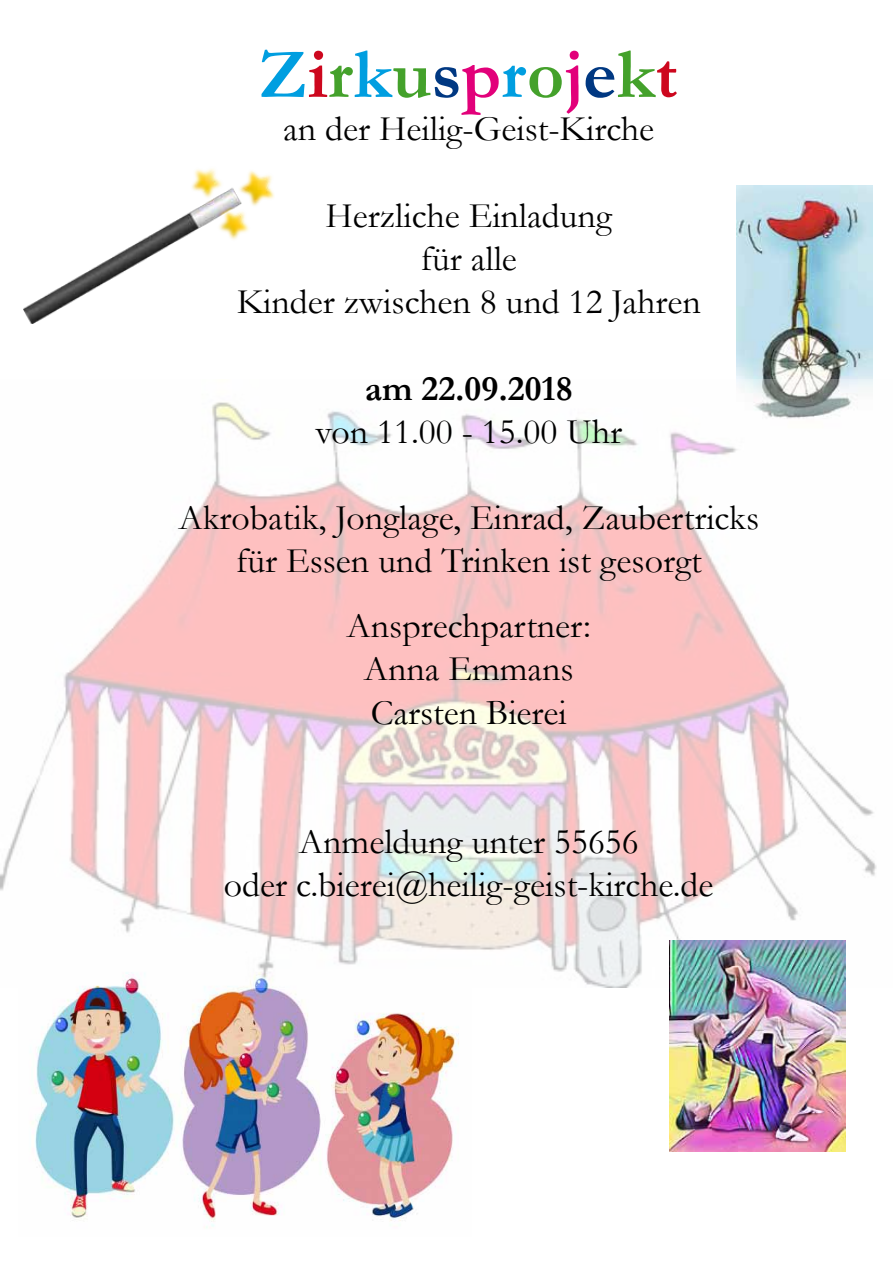
<style>
.page{position:relative;width:893px;height:1263px;background:#fff}
.page>*{position:absolute;margin:0;border:0;box-sizing:border-box;transform-origin:0 0}
.t1{font:700 72px "Garamond";color:#44a12b}
.t2{font:36px/43.2px "Garamond";color:#000;text-align:center}
.t3{font:700 36px "Garamond";color:#000}
.s1{color:#009ee0}
.s2{color:#cd071e}
.s3{color:#003882}
.s4{color:#e2007a}
</style>
<div class="page">
<img style="left:35px;top:988px;width:424px;height:240px">
<img style="left:736px;top:186px;width:137px;height:193px">
<img style="left:0;top:379px;width:877px;height:609px">
<img style="left:24px;top:169px;width:250px;height:154px">
<img style="left:670px;top:941px;width:176px;height:211px">
<h1 class="t1" style="left:260px;top:25px;width:419px"><span class="s1">Z</span><span class="s2">i</span>r<span class="s1">k</span>u<span class="s3">s</span><span class="s4">p</span><span class="s1">r</span>o<span class="s4">j</span><span class="s3">e</span>k<span class="s2">t</span></h1>
<p class="t2" style="left:283px;top:107px;width:373px">an der Heilig-Geist-Kirche</p>
<p class="t2" style="left:237px;top:193px;width:466px">Herzliche Einladung<br>für alle<br>Kinder zwischen 8 und 12 Jahren</p>
<p class="t3" style="left:365px;top:364px;width:209px">am 22.09.2018</p>
<p class="t2" style="left:315px;top:409px;width:308px">von 11.00 - 15.00 Uhr</p>
<p class="t2" style="left:178px;top:495px;width:582px">Akrobatik, Jonglage, Einrad, Zaubertricks für Essen und Trinken ist gesorgt</p>
<p class="t2" style="left:346px;top:603px;width:246px">Ansprechpartner:<br>Anna Emmans<br>Carsten Bierei</p>
<p class="t2" style="left:224px;top:819px;width:491px">Anmeldung unter 55656<br>oder c.bierei@heilig-geist-kirche.de</p>
</div>
